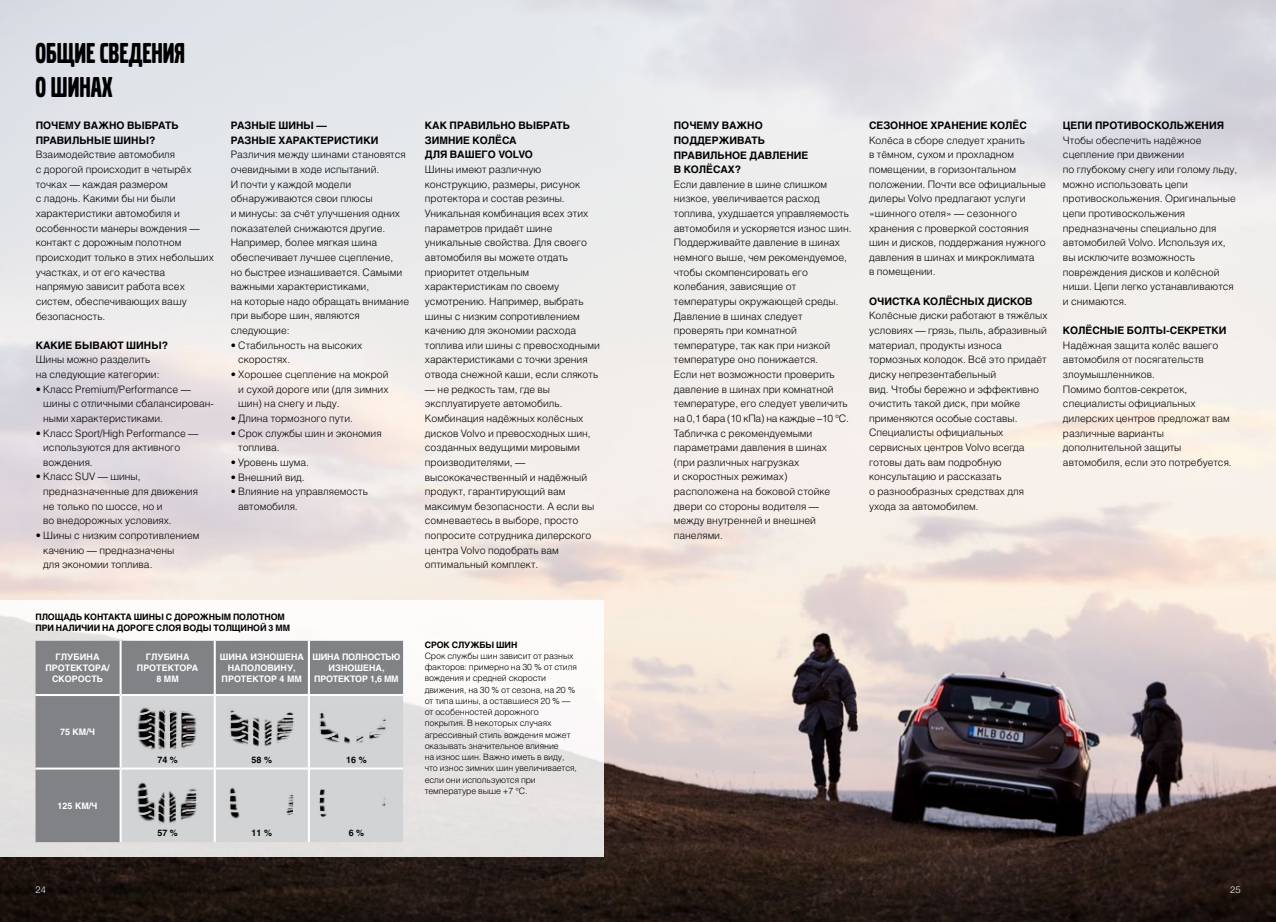
<style>
.page{position:relative;width:1276px;height:922px;background:#fff}
.page>*{position:absolute;margin:0;border:0;box-sizing:border-box;transform-origin:0 0}
.t1{font:30px/34.9px "Volvo Broad Pro";color:#000}
.t2{font:10.25px/14.6px "Helios Light C";color:#000}
.t3{font:700 10.25px/14.6px "Helios C";color:#000}
.t4{font:300 9.38px "Helvetica Neue Cyr";color:#fff}
.t5{font:700 8.88px/10.6px "Helios C";color:#fff;text-align:center}
.t6{font:700 8.88px/10.6px "Helios C";letter-spacing:-.025em;color:#fff;text-align:center}
.t7{font:700 8.88px "Helios C";color:#000}
.t8{font:8.75px/11.2px "Helios Light C";letter-spacing:-.01em;color:#000}
.t9{font:700 8.75px/11.2px "Helios C";letter-spacing:-.01em;color:#000}
</style>
<div class="page">
<img style="left:0;top:0;width:1276px;height:921px">
<svg style="left:0;top:600px;width:603px;height:256px;fill:#f6f4f3"></svg>
<div style="left:36px;top:640px;width:367px;height:201px;background:#808285"></div>
<div style="left:122px;top:695px;width:281px;height:146px;background:#d1d3d4"></div>
<hr style="left:120px;top:640px;width:2px;height:53px;background:#fff">
<hr style="left:214px;top:640px;width:2px;height:53px;background:#fff">
<hr style="left:308px;top:640px;width:2px;height:53px;background:#fff">
<hr style="left:36px;top:693px;width:85px;height:2px;background:#fff">
<hr style="left:120px;top:695px;width:2px;height:72px;background:#fff">
<hr style="left:214px;top:695px;width:2px;height:72px;background:#fff">
<hr style="left:309px;top:693px;width:94px;height:2px;background:#fff">
<hr style="left:308px;top:695px;width:2px;height:72px;background:#fff">
<hr style="left:36px;top:767px;width:85px;height:2px;background:#fff">
<hr style="left:120px;top:769px;width:2px;height:72px;background:#fff">
<hr style="left:214px;top:769px;width:2px;height:72px;background:#fff">
<hr style="left:309px;top:767px;width:94px;height:2px;background:#fff">
<hr style="left:308px;top:769px;width:2px;height:72px;background:#fff">
<img style="left:311px;top:767px;width:91px;height:58px">
<img style="left:216px;top:767px;width:95px;height:58px">
<img style="left:117px;top:767px;width:99px;height:58px">
<img style="left:312px;top:692px;width:90px;height:63px">
<img style="left:217px;top:692px;width:95px;height:63px">
<img style="left:118px;top:692px;width:99px;height:63px">
<h1 class="t1" style="left:35px;top:36px;width:151px">ОБЩИЕ СВЕДЕНИЯ<br>О ШИНАХ</h1>
<p class="t3" style="left:36px;top:118px;width:145px">ПОЧЕМУ ВАЖНО ВЫБРАТЬ<br>ПРАВИЛЬНЫЕ ШИНЫ?</p>
<p class="t2" style="left:36px;top:147px;width:180px">Взаимодействие автомобиля<br>с дорогой происходит в четырёх точках — каждая размером<br>с ладонь. Какими бы ни были характеристики автомобиля и особенности манеры вождения — контакт с дорожным полотном происходит только в этих небольших участках, и от его качества напрямую зависит работа всех систем, обеспечивающих вашу безопасность.</p>
<p class="t3" style="left:36px;top:338px;width:134px">КАКИЕ БЫВАЮТ ШИНЫ?</p>
<p class="t2" style="left:36px;top:352px;width:125px">Шины можно разделить на следующие категории:</p>
<p class="t2" style="left:43px;top:381px;width:172px;text-indent:-8px">• Класс Premium/Performance — шины с отличными сбалансирован&shy;ными характеристиками.</p>
<p class="t2" style="left:43px;top:425px;width:157px;text-indent:-8px">• Класс Sport/High Performance — используются для активного вождения.</p>
<p class="t2" style="left:43px;top:469px;width:156px;text-indent:-8px">• Класс SUV — шины, предназначенные для движения не только по шоссе, но и<br>во внедорожных условиях.</p>
<p class="t2" style="left:43px;top:527px;width:158px;text-indent:-8px">• Шины с низким сопротивлением качению — предназначены<br>для экономии топлива.</p>
<p class="t3" style="left:231px;top:118px;width:149px">РАЗНЫЕ ШИНЫ —<br>РАЗНЫЕ ХАРАКТЕРИСТИКИ</p>
<p class="t2" style="left:231px;top:147px;width:180px">Различия между шинами становятся очевидными в ходе испытаний.<br>И почти у каждой модели обнаруживаются свои плюсы<br>и минусы: за счёт улучшения одних показателей снижаются другие.<br>Например, более мягкая шина обеспечивает лучшее сцепление,<br>но быстрее изнашивается. Самыми важными характеристиками,<br>на которые надо обращать внимание при выборе шин, являются следующие:</p>
<p class="t2" style="left:238px;top:337px;width:125px;text-indent:-8px">• Стабильность на высоких скоростях.</p>
<p class="t2" style="left:238px;top:367px;width:152px;text-align:justify;text-indent:-8px">• Хорошее сцепление на мокрой и сухой дороге или (для зимних шин) на снегу и льду.</p>
<p class="t2" style="left:231px;top:410px;width:124px">• Длина тормозного пути.</p>
<p class="t2" style="left:238px;top:425px;width:145px;text-indent:-8px">• Срок службы шин и экономия топлива.</p>
<p class="t2" style="left:231px;top:454px;width:80px">• Уровень шума.</p>
<p class="t2" style="left:231px;top:469px;width:75px">• Внешний вид.</p>
<p class="t2" style="left:238px;top:484px;width:131px;text-indent:-8px">• Влияние на управляемость автомобиля.</p>
<p class="t3" style="left:425px;top:118px;width:147px">КАК ПРАВИЛЬНО ВЫБРАТЬ<br>ЗИМНИЕ КОЛЁСА<br>ДЛЯ ВАШЕГО VOLVO</p>
<p class="t2" style="left:425px;top:162px;width:176px">Шины имеют различную конструкцию, размеры, рисунок протектора и состав резины.<br>Уникальная комбинация всех этих параметров придаёт шине уникальные свойства. Для своего автомобиля вы можете отдать приоритет отдельным характеристикам по своему усмотрению. Например, выбрать шины с низким сопротивлением качению для экономии расхода топлива или шины с превосходными характеристиками с точки зрения отвода снежной каши, если слякоть</p>
<p class="t2" style="left:425px;top:381px;width:171px">— не редкость там, где вы эксплуатируете автомобиль.<br>Комбинация надёжных колёсных дисков Volvo и превосходных шин, созданных ведущими мировыми производителями, — высококачественный и надёжный продукт, гарантирующий вам максимум безопасности. А если вы сомневаетесь в выборе, просто попросите сотрудника дилерского центра Volvo подобрать вам оптимальный комплект.</p>
<p class="t9" style="left:35px;top:611px;width:256px">ПЛОЩАДЬ КОНТАКТА ШИНЫ С ДОРОЖНЫМ ПОЛОТНОМ<br>ПРИ НАЛИЧИИ НА ДОРОГЕ СЛОЯ ВОДЫ ТОЛЩИНОЙ 3 ММ</p>
<p class="t5" style="left:45px;top:651px;width:66px">ГЛУБИНА<br>ПРОТЕКТОРА/<br>СКОРОСТЬ</p>
<p class="t5" style="left:137px;top:651px;width:63px">ГЛУБИНА<br>ПРОТЕКТОРА<br>8 ММ</p>
<p class="t5" style="left:220px;top:651px;width:86px">ШИНА ИЗНОШЕНА<br>НАПОЛОВИНУ,<br>ПРОТЕКТОР 4 ММ</p>
<p class="t6" style="left:312px;top:651px;width:90px">ШИНА ПОЛНОСТЬЮ<br>ИЗНОШЕНА,<br>ПРОТЕКТОР 1,6 ММ</p>
<p class="t5" style="left:60px;top:726px;width:37px">75 КМ/Ч</p>
<p class="t5" style="left:58px;top:800px;width:41px">125 КМ/Ч</p>
<p class="t7" style="left:157px;top:754px;width:22px">74 %</p>
<p class="t7" style="left:252px;top:754px;width:22px">58 %</p>
<p class="t7" style="left:346px;top:754px;width:22px">16 %</p>
<p class="t7" style="left:157px;top:827px;width:22px">57 %</p>
<p class="t7" style="left:252px;top:827px;width:22px">11 %</p>
<p class="t7" style="left:349px;top:827px;width:17px">6 %</p>
<p class="t9" style="left:425px;top:638px;width:94px">СРОК СЛУЖБЫ ШИН</p>
<p class="t8" style="left:425px;top:649px;width:154px">Срок службы шин зависит от разных факторов: примерно на 30 % от стиля вождения и средней скорости движения, на 30 % от сезона, на 20 % от типа шины, а оставшиеся 20 % — от особенностей дорожного покрытия. В некоторых случаях агрессивный стиль вождения может оказывать значительное влияние<br>на износ шин. Важно иметь в виду, что износ зимних шин увеличивается, если они используются при температуре выше +7 °C.</p>
<p class="t3" style="left:674px;top:118px;width:136px">ПОЧЕМУ ВАЖНО<br>ПОДДЕРЖИВАТЬ<br>ПРАВИЛЬНОЕ ДАВЛЕНИЕ<br>В КОЛЁСАХ?</p>
<p class="t2" style="left:674px;top:176px;width:179px">Если давление в шине слишком низкое, увеличивается расход топлива, ухудшается управляемость автомобиля и ускоряется износ шин.<br>Поддерживайте давление в шинах немного выше, чем рекомендуемое, чтобы скомпенсировать его колебания, зависящие от температуры окружающей среды.<br>Давление в шинах следует проверять при комнатной температуре, так как при низкой температуре оно понижается.<br>Если нет возможности проверить давление в шинах при комнатной температуре, его следует увеличить на 0,1 бара (10 кПа) на каждые –10 °C.<br>Табличка с рекомендуемыми параметрами давления в шинах<br>(при различных нагрузках<br>и скоростных режимах) расположена на боковой стойке двери со стороны водителя — между внутренней и внешней панелями.</p>
<p class="t3" style="left:869px;top:118px;width:159px">СЕЗОННОЕ ХРАНЕНИЕ КОЛЁС</p>
<p class="t2" style="left:869px;top:133px;width:178px">Колёса в сборе следует хранить<br>в тёмном, сухом и прохладном помещении, в горизонтальном положении. Почти все официальные дилеры Volvo предлагают услуги «шинного отеля» — сезонного хранения с проверкой состояния шин и дисков, поддержания нужного давления в шинах и микроклимата<br>в помещении.</p>
<p class="t3" style="left:869px;top:294px;width:165px">ОЧИСТКА КОЛЁСНЫХ ДИСКОВ</p>
<p class="t2" style="left:869px;top:308px;width:180px">Колёсные диски работают в тяжёлых условиях — грязь, пыль, абразивный материал, продукты износа тормозных колодок. Всё это придаёт диску непрезентабельный<br>вид. Чтобы бережно и эффективно очистить такой диск, при мойке применяются особые составы.<br>Специалисты официальных сервисных центров Volvo всегда готовы дать вам подробную консультацию и рассказать<br>о разнообразных средствах для ухода за автомобилем.</p>
<p class="t3" style="left:1063px;top:118px;width:163px">ЦЕПИ ПРОТИВОСКОЛЬЖЕНИЯ</p>
<p class="t2" style="left:1063px;top:133px;width:176px">Чтобы обеспечить надёжное сцепление при движении<br>по глубокому снегу или голому льду, можно использовать цепи противоскольжения. Оригинальные цепи противоскольжения предназначены специально для автомобилей Volvo. Используя их, вы исключите возможность повреждения дисков и колёсной ниши. Цепи легко устанавливаются и снимаются.</p>
<p class="t3" style="left:1063px;top:323px;width:165px">КОЛЁСНЫЕ БОЛТЫ-СЕКРЕТКИ</p>
<p class="t2" style="left:1063px;top:337px;width:170px">Надёжная защита колёс вашего автомобиля от посягательств злоумышленников.<br>Помимо болтов-секреток, специалисты официальных дилерских центров предложат вам различные варианты дополнительной защиты автомобиля, если это потребуется.</p>
<p class="t4" style="left:35px;top:884px;width:12px">24</p>
<p class="t4" style="left:1230px;top:884px;width:12px">25</p>
</div>
